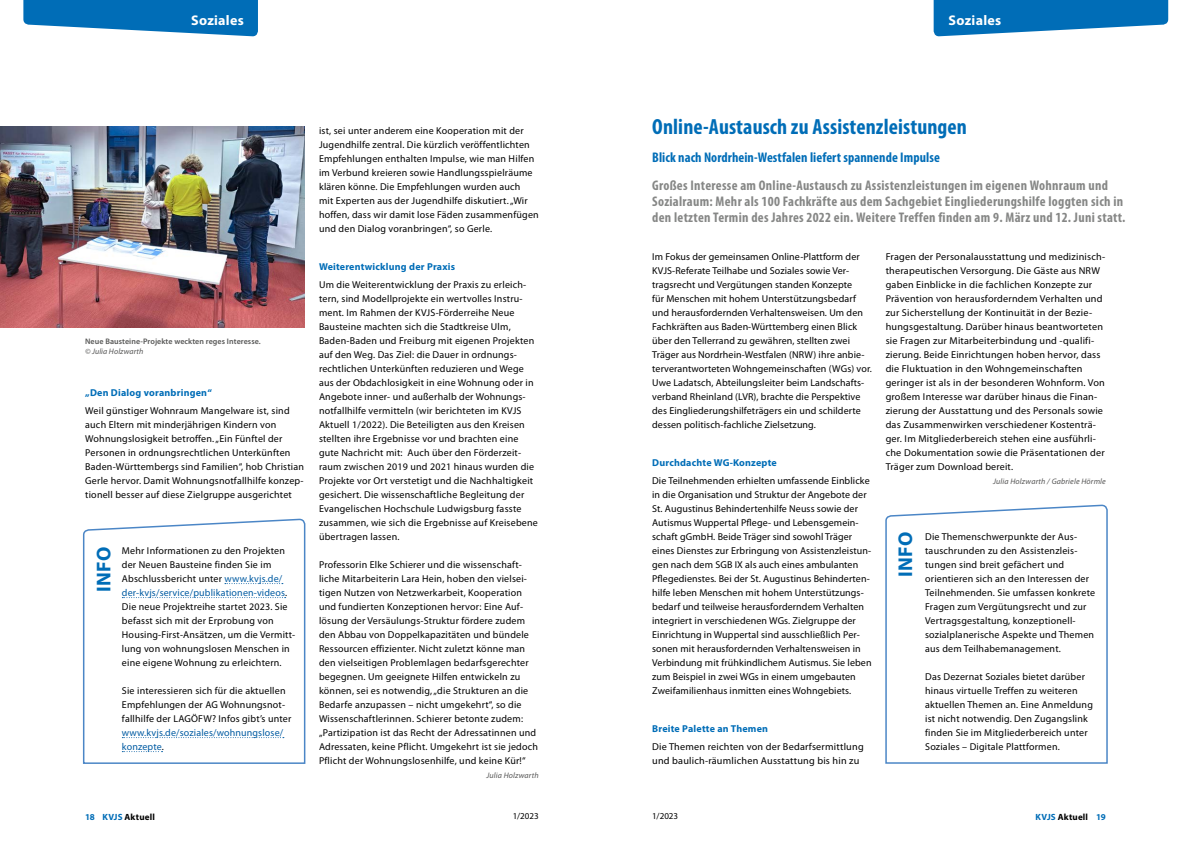
<style>
.page{position:relative;width:1191px;height:842px;background:#fff}
.page>*{position:absolute;margin:0;border:0;box-sizing:border-box;transform-origin:0 0}
.Inhalt_H1_Headline{font:700 condensed 22px "Myriad Pro";letter-spacing:.005em;color:#006db7}
.Inhalt_H3_INFO{font:700 20px "Myriad Pro";letter-spacing:.02em;color:#006db7}
.Inhalt_P_Teaser{font:700 condensed 14px/16px "Myriad Pro";letter-spacing:.02em;color:#868786}
.Inhalt_H2_Subhead{font:700 condensed 14px "Myriad Pro";letter-spacing:.005em;color:#006db7}
.t1{font:700 14px "Myriad Pro";letter-spacing:.02em;color:#fff}
.Inhalt_P_Copytext{font:10px/14px "Myriad Pro";letter-spacing:.02em;color:#000}
.Inhalt_H3_Überschrift_Blau{font:700 10px "Myriad Pro";letter-spacing:.02em;color:#006db7}
.t2{font:700 9px "Myriad Pro";letter-spacing:.02em;color:#000}
.t3{font:9px "Myriad Pro";letter-spacing:.005em;color:#000}
.t4{font:600 8px/10px "Myriad Pro";letter-spacing:.01em;color:#565655}
.Inhalt_Autor{font:italic 8px "Myriad Pro";letter-spacing:.02em;color:#565655}
.s1{font-weight:400;font-style:italic}
.s2{color:#005ba2}
.s3{color:#006db7}
</style>
<div class="page">
<svg style="left:23px;top:0;width:235px;height:36px;background:#2783c2"></svg>
<svg style="left:933px;top:0;width:235px;height:36px;background:#2883c2"></svg>
<svg style="left:885px;top:505px;width:223px;height:259px"></svg>
<svg style="left:82px;top:519px;width:224px;height:245px"></svg>
<img style="left:0;top:126px;width:304px;height:201px">
<h3 class="t1" style="left:191px;top:11px;width:54px">Soziales</h3>
<h3 class="t1" style="left:948px;top:11px;width:54px">Soziales</h3>
<p class="t4" style="left:85px;top:336px;width:177px">Neue Bausteine-Projekte weckten reges Interesse. <span class="s1">© Julia Holzwarth</span></p>
<h3 class="Inhalt_H3_Überschrift_Blau" style="left:85px;top:386px;width:128px">„Den Dialog voranbringen“</h3>
<p class="Inhalt_P_Copytext" style="left:85px;top:403px;width:220px">Weil günstiger Wohnraum Mangelware ist, sind auch Eltern mit minderjährigen Kindern von Wohnungslosigkeit betroffen. „Ein Fünftel der Personen in ordnungsrechtlichen Unterkünften Baden-Württembergs sind Familien“, hob Christian Gerle hervor. Damit Wohnungsnotfallhilfe konzep&shy;tionell besser auf diese Zielgruppe ausgerichtet</p>
<h3 class="Inhalt_H3_INFO" style="left:91px;top:592px;width:47px;rotate:-90deg">INFO</h3>
<p class="Inhalt_P_Copytext" style="left:122px;top:543px;width:175px">Mehr Informationen zu den Projekten der Neuen Bausteine finden Sie im Abschlussbericht unter <span class="s2">www.kvjs.de/ der-kvjs/service/publikationen-videos</span>.<br>Die neue Projektreihe startet 2023. Sie befasst sich mit der Erprobung von Housing-First-Ansätzen, um die Vermitt&shy;lung von wohnungslosen Menschen in eine eigene Wohnung zu erleichtern.</p>
<p class="Inhalt_P_Copytext" style="left:122px;top:683px;width:171px">Sie interessieren sich für die aktuellen Empfehlungen der AG Wohnungsnot&shy;fallhilfe der LAGÖFW? Infos gibt’s unter <span class="s2">www.kvjs.de/soziales/wohnungslose/ konzepte</span>.</p>
<p class="Inhalt_P_Copytext" style="left:319px;top:123px;width:221px">ist, sei unter anderem eine Kooperation mit der Jugendhilfe zentral. Die kürzlich veröffentlichten Empfehlungen enthalten Impulse, wie man Hilfen im Verbund kreieren sowie Handlungsspielräume klären könne. Die Empfehlungen wurden auch<br>mit Experten aus der Jugendhilfe diskutiert. „Wir hoffen, dass wir damit lose Fäden zusammenfügen und den Dialog voranbringen“, so Gerle.</p>
<h3 class="Inhalt_H3_Überschrift_Blau" style="left:319px;top:260px;width:137px">Weiterentwicklung der Praxis</h3>
<p class="Inhalt_P_Copytext" style="left:319px;top:277px;width:220px">Um die Weiterentwicklung der Praxis zu erleich&shy;tern, sind Modellprojekte ein wertvolles Instru&shy;ment. Im Rahmen der KVJS-Förderreihe Neue Bausteine machten sich die Stadtkreise Ulm, Baden-Baden und Freiburg mit eigenen Projekten auf den Weg. Das Ziel: die Dauer in ordnungs&shy;rechtlichen Unterkünften reduzieren und Wege aus der Obdachlosigkeit in eine Wohnung oder in Angebote inner- und außerhalb der Wohnungs&shy;notfallhilfe vermitteln (wir berichteten im KVJS Aktuell 1/2022). Die Beteiligten aus den Kreisen stellten ihre Ergebnisse vor und brachten eine gute Nachricht mit: Auch über den Förderzeit&shy;raum zwischen 2019 und 2021 hinaus wurden die Projekte vor Ort verstetigt und die Nachhaltigkeit gesichert. Die wissenschaftliche Begleitung der Evangelischen Hochschule Ludwigsburg fasste zusammen, wie sich die Ergebnisse auf Kreisebene übertragen lassen.</p>
<p class="Inhalt_P_Copytext" style="left:319px;top:557px;width:220px">Professorin Elke Schierer und die wissenschaft&shy;liche Mitarbeiterin Lara Hein, hoben den vielsei&shy;tigen Nutzen von Netzwerkarbeit, Kooperation und fundierten Konzeptionen hervor: Eine Auf&shy;lösung der Versäulungs-Struktur fördere zudem den Abbau von Doppelkapazitäten und bündele Ressourcen effizienter. Nicht zuletzt könne man den vielseitigen Problemlagen bedarfsgerechter begegnen. Um geeignete Hilfen entwickeln zu können, sei es notwendig, „die Strukturen an die Bedarfe anzupassen – nicht umgekehrt“, so die Wissenschaftlerinnen. Schierer betonte zudem: „Partizipation ist das Recht der Adressatinnen und Adressaten, keine Pflicht. Umgekehrt ist sie jedoch Pflicht der Wohnungslosenhilfe, und keine Kür!“</p>
<p class="Inhalt_Autor" style="left:486px;top:770px;width:54px">Julia Holzwarth</p>
<h1 class="Inhalt_H1_Headline" style="left:652px;top:112px;width:316px">Online-Austausch zu Assistenzleistungen</h1>
<h2 class="Inhalt_H2_Subhead" style="left:652px;top:148px;width:289px">Blick nach Nordrhein-Westfalen liefert spannende Impulse</h2>
<p class="Inhalt_P_Teaser" style="left:652px;top:177px;width:475px">Großes Interesse am Online-Austausch zu Assistenzleistungen im eigenen Wohnraum und<br>Sozialraum: Mehr als 100 Fachkräfte aus dem Sachgebiet Eingliederungshilfe loggten sich in den letzten Termin des Jahres 2022 ein. Weitere Treffen finden am 9. März und 12. Juni statt.</p>
<p class="Inhalt_P_Copytext" style="left:652px;top:249px;width:221px">Im Fokus der gemeinsamen Online-Plattform der KVJS-Referate Teilhabe und Soziales sowie Ver&shy;tragsrecht und Vergütungen standen Konzepte<br>für Menschen mit hohem Unterstützungsbedarf und herausfordernden Verhaltensweisen. Um den Fachkräften aus Baden-Württemberg einen Blick über den Tellerrand zu gewähren, stellten zwei Träger aus Nordrhein-Westfalen (NRW) ihre anbie&shy;terverantworteten Wohngemeinschaften (WGs) vor.<br>Uwe Ladatsch, Abteilungsleiter beim Landschafts&shy;verband Rheinland (LVR), brachte die Perspektive des Eingliederungshilfeträgers ein und schilderte dessen politisch-fachliche Zielsetzung.</p>
<h3 class="Inhalt_H3_Überschrift_Blau" style="left:652px;top:456px;width:126px">Durchdachte WG-Konzepte</h3>
<p class="Inhalt_P_Copytext" style="left:652px;top:473px;width:221px">Die Teilnehmenden erhielten umfassende Einblicke in die Organisation und Struktur der Angebote der St. Augustinus Behindertenhilfe Neuss sowie der Autismus Wuppertal Pflege- und Lebensgemein&shy;schaft gGmbH. Beide Träger sind sowohl Träger eines Dienstes zur Erbringung von Assistenzleistun&shy;gen nach dem SGB IX als auch eines ambulanten Pflegedienstes. Bei der St. Augustinus Behinderten&shy;hilfe leben Menschen mit hohem Unterstützungs&shy;bedarf und teilweise herausforderndem Verhalten integriert in verschiedenen WGs. Zielgruppe der Einrichtung in Wuppertal sind ausschließlich Per&shy;sonen mit herausfordernden Verhaltensweisen in Verbindung mit frühkindlichem Autismus. Sie leben zum Beispiel in zwei WGs in einem umgebauten Zweifamilienhaus inmitten eines Wohngebiets.</p>
<h3 class="Inhalt_H3_Überschrift_Blau" style="left:652px;top:722px;width:117px">Breite Palette an Themen</h3>
<p class="Inhalt_P_Copytext" style="left:652px;top:739px;width:213px">Die Themen reichten von der Bedarfsermittlung und baulich-räumlichen Ausstattung bis hin zu</p>
<p class="Inhalt_P_Copytext" style="left:885px;top:249px;width:221px">Fragen der Personalausstattung und medizinisch&shy;therapeutischen Versorgung. Die Gäste aus NRW gaben Einblicke in die fachlichen Konzepte zur Prävention von herausforderndem Verhalten und zur Sicherstellung der Kontinuität in der Bezie&shy;hungsgestaltung. Darüber hinaus beantworteten sie Fragen zur Mitarbeiterbindung und -qualifi&shy;zierung. Beide Einrichtungen hoben hervor, dass die Fluktuation in den Wohngemeinschaften geringer ist als in der besonderen Wohnform. Von großem Interesse war darüber hinaus die Finan&shy;zierung der Ausstattung und des Personals sowie das Zusammenwirken verschiedener Kostenträ&shy;ger. Im Mitgliederbereich stehen eine ausführli&shy;che Dokumentation sowie die Präsentationen der Träger zum Download bereit.</p>
<p class="Inhalt_Autor" style="left:993px;top:476px;width:114px">Julia Holzwarth / Gabriele Hörmle</p>
<h3 class="Inhalt_H3_INFO" style="left:892px;top:577px;width:47px;rotate:-90deg">INFO</h3>
<p class="Inhalt_P_Copytext" style="left:925px;top:529px;width:171px">Die Themenschwerpunkte der Aus&shy;tauschrunden zu den Assistenzleis&shy;tungen sind breit gefächert und orientieren sich an den Interessen der Teilnehmenden. Sie umfassen konkrete Fragen zum Vergütungsrecht und zur Vertragsgestaltung, konzeptionell&shy;sozialplanerische Aspekte und Themen aus dem Teilhabemanagement.</p>
<p class="Inhalt_P_Copytext" style="left:925px;top:669px;width:169px">Das Dezernat Soziales bietet darüber hinaus virtuelle Treffen zu weiteren aktuellen Themen an. Eine Anmeldung ist nicht notwendig. Den Zugangslink finden Sie im Mitgliederbereich unter Soziales – Digitale Plattformen.</p>
<p class="t2" style="left:85px;top:811px;width:71px"><span class="s3">18 KVJS</span> Aktuell</p>
<p class="t3" style="left:513px;top:811px;width:27px">1/2023</p>
<p class="t3" style="left:652px;top:811px;width:27px">1/2023</p>
<p class="t2" style="left:1035px;top:811px;width:72px"><span class="s3">KVJS</span> Aktuell <span class="s3">19</span></p>
</div>
